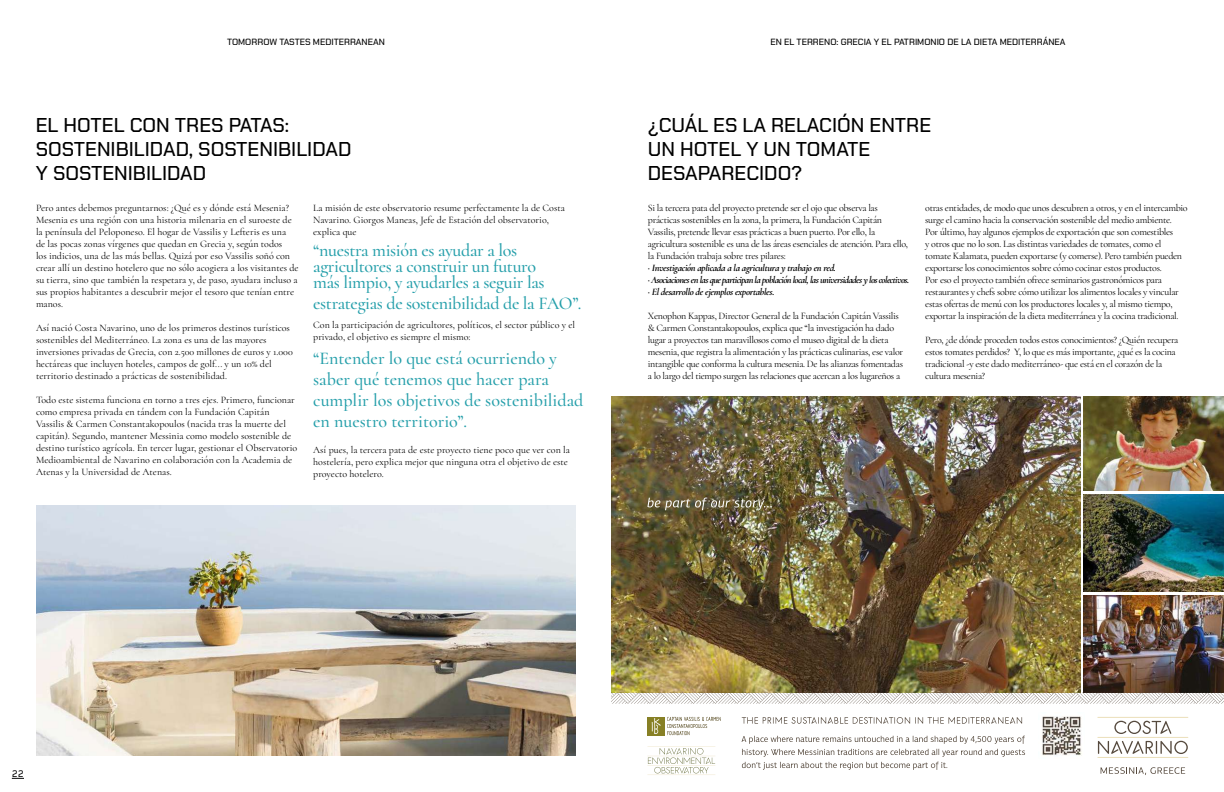
<style>
.page{position:relative;width:1224px;height:792px;background:#fff}
.page>*{position:absolute;margin:0;border:0;box-sizing:border-box;transform-origin:0 0}
.t1{font:500 20px/24px "Chakra Petch";color:#000}
.t2{font:500 18px/16px "Cormorant";letter-spacing:-.02em;color:#259faa}
.t3{font:500 18px/21px "Cormorant";color:#259faa}
.t4{font:10px/12px "Cormorant";color:#000}
.t5{font:10px/12px "Cormorant";letter-spacing:-.03em;color:#000}
.t6{font:italic 700 10px/12px "Cormorant";letter-spacing:-.05em;color:#000}
.t7{font:500 10px "Foundry Gridnik";color:#000}
.t8{font:500 9px "Chakra Petch";color:#000}
</style>
<div class="page">
<svg style="left:12px;top:778px;width:12px;height:1px"></svg>
<img style="left:36px;top:505px;width:540px;height:251px">
<img style="left:612px;top:396px;width:468px;height:296px">
<img style="left:1084px;top:495px;width:140px;height:97px">
<img style="left:1084px;top:396px;width:140px;height:95px">
<img style="left:1084px;top:596px;width:140px;height:96px">
<svg style="left:1114px;top:721px;width:57px;height:13px"></svg>
<svg style="left:1098px;top:741px;width:90px;height:13px"></svg>
<hr style="left:1097px;top:717px;width:91px;height:1px;background:#e9dcb4">
<hr style="left:1097px;top:757px;width:91px;height:1px;background:#e9dcb4">
<hr style="left:1097px;top:737px;width:91px;height:1px;background:#e9dcb4">
<svg style="left:1101px;top:767px;width:84px;height:8px"></svg>
<svg style="left:612px;top:692px;width:612px;height:12px"></svg>
<svg style="left:742px;top:736px;width:283px;height:34px"></svg>
<img style="left:1042px;top:716px;width:40px;height:40px">
<svg style="left:667px;top:717px;width:54px;height:18px"></svg>
<div style="left:647px;top:717px;width:18px;height:18px;background:#878025"></div>
<svg style="left:652px;top:718px;width:9px;height:16px"></svg>
<svg style="left:647px;top:746px;width:68px;height:29px"></svg>
<svg style="left:742px;top:717px;width:280px;height:7px"></svg>
<svg style="left:647px;top:498px;width:125px;height:12px"></svg>
<p class="t8" style="left:227px;top:37px;width:159px">TOMORROW TASTES MEDITERRANEAN</p>
<p class="t8" style="left:770px;top:37px;width:297px">EN EL TERRENO: GRECIA Y EL PATRIMONIO DE LA DIETA MEDITERRÁNEA</p>
<h1 class="t1" style="left:36px;top:113px;width:317px">EL HOTEL CON TRES PATAS:<br>SOSTENIBILIDAD, SOSTENIBILIDAD<br>Y SOSTENIBILIDAD</h1>
<h1 class="t1" style="left:648px;top:113px;width:285px">¿CUÁL ES LA RELACIÓN ENTRE<br>UN HOTEL Y UN TOMATE<br>DESAPARECIDO?</h1>
<p class="t4" style="left:36px;top:202px;width:264px">Pero antes debemos preguntarnos: ¿Qué es y dónde está Mesenia?<br>Mesenia es una región con una historia milenaria en el suroeste de la península del Peloponeso. El hogar de Vassilis y Lefteris es una<br>de las pocas zonas vírgenes que quedan en Grecia y, según todos<br>los indicios, una de las más bellas. Quizá por eso Vassilis soñó con crear allí un destino hotelero que no sólo acogiera a los visitantes de su tierra, sino que también la respetara y, de paso, ayudara incluso a sus propios habitantes a descubrir mejor el tesoro que tenían entre manos.</p>
<p class="t4" style="left:36px;top:322px;width:258px">Así nació Costa Navarino, uno de los primeros destinos turísticos sostenibles del Mediterráneo. La zona es una de las mayores inversiones privadas de Grecia, con 2.500 millones de euros y 1.000 hectáreas que incluyen hoteles, campos de golf... y un 10% del territorio destinado a prácticas de sostenibilidad.</p>
<p class="t4" style="left:36px;top:394px;width:263px">Todo este sistema funciona en torno a tres ejes. Primero, funcionar como empresa privada en tándem con la Fundación Capitán Vassilis &amp; Carmen Constantakopoulos (nacida tras la muerte del capitán). Segundo, mantener Messinia como modelo sostenible de destino turístico agrícola. En tercer lugar, gestionar el Observatorio Medioambiental de Navarino en colaboración con la Academia de Atenas y la Universidad de Atenas.</p>
<p class="t4" style="left:313px;top:202px;width:253px">La misión de este observatorio resume perfectamente la de Costa<br>Navarino. Giorgos Maneas, Jefe de Estación del observatorio, explica que</p>
<h2 class="t2" style="left:313px;top:242px;width:233px">“nuestra misión es ayudar a los agricultores a construir un futuro más limpio, y ayudarles a seguir las</h2>
<h2 class="t2" style="left:313px;top:295px;width:270px">estrategias de sostenibilidad de la FAO”.</h2>
<h2 class="t3" style="left:313px;top:347px;width:272px">“Entender lo que está ocurriendo y saber qué tenemos que hacer para cumplir los objetivos de sostenibilidad en nuestro territorio”.</h2>
<p class="t4" style="left:313px;top:319px;width:263px">Con la participación de agricultores, políticos, el sector público y el privado, el objetivo es siempre el mismo:</p>
<p class="t4" style="left:313px;top:444px;width:258px">Así pues, la tercera pata de este proyecto tiene poco que ver con la hostelería, pero explica mejor que ninguna otra el objetivo de este proyecto hotelero.</p>
<p class="t5" style="left:648px;top:202px;width:262px">Si la tercera pata del proyecto pretende ser el ojo que observa las prácticas sostenibles en la zona, la primera, la Fundación Capitán Vassilis, pretende llevar esas prácticas a buen puerto. Por ello, la agricultura sostenible es una de las áreas esenciales de atención. Para ello, la Fundación trabaja sobre tres pilares:</p>
<p class="t6" style="left:648px;top:261px;width:263px">· Investigación aplicada a la agricultura y trabajo en red.<br>· Asociaciones en las que participan la población local, las universidades y los colectivos. · El desarrollo de ejemplos exportables.</p>
<p class="t5" style="left:648px;top:310px;width:257px">Xenophon Kappas, Director General de la Fundación Capitán Vassilis &amp; Carmen Constantakopoulos, explica que “la investigación ha dado lugar a proyectos tan maravillosos como el museo digital de la dieta mesenia, que registra la alimentación y las prácticas culinarias, ese valor intangible que conforma la cultura mesenia. De las alianzas fomentadas a lo largo del tiempo surgen las relaciones que acercan a los lugareños a</p>
<p class="t5" style="left:925px;top:202px;width:264px">otras entidades, de modo que unos descubren a otros, y en el intercambio surge el camino hacia la conservación sostenible del medio ambiente.<br>Por último, hay algunos ejemplos de exportación que son comestibles<br>y otros que no lo son. Las distintas variedades de tomates, como el tomate Kalamata, pueden exportarse (y comerse). Pero también pueden exportarse los conocimientos sobre cómo cocinar estos productos.<br>Por eso el proyecto también ofrece seminarios gastronómicos para restaurantes y chefs sobre cómo utilizar los alimentos locales y vincular estas ofertas de menú con los productores locales y, al mismo tiempo, exportar la inspiración de la dieta mediterránea y la cocina tradicional.</p>
<p class="t5" style="left:925px;top:334px;width:255px">Pero, ¿de dónde proceden todos estos conocimientos? ¿Quién recupera estos tomates perdidos? Y, lo que es más importante, ¿qué es la cocina tradicional -y este dado mediterráneo- que está en el corazón de la cultura mesenia?</p>
<p class="t7" style="left:12px;top:769px;width:14px">22</p>
</div>
